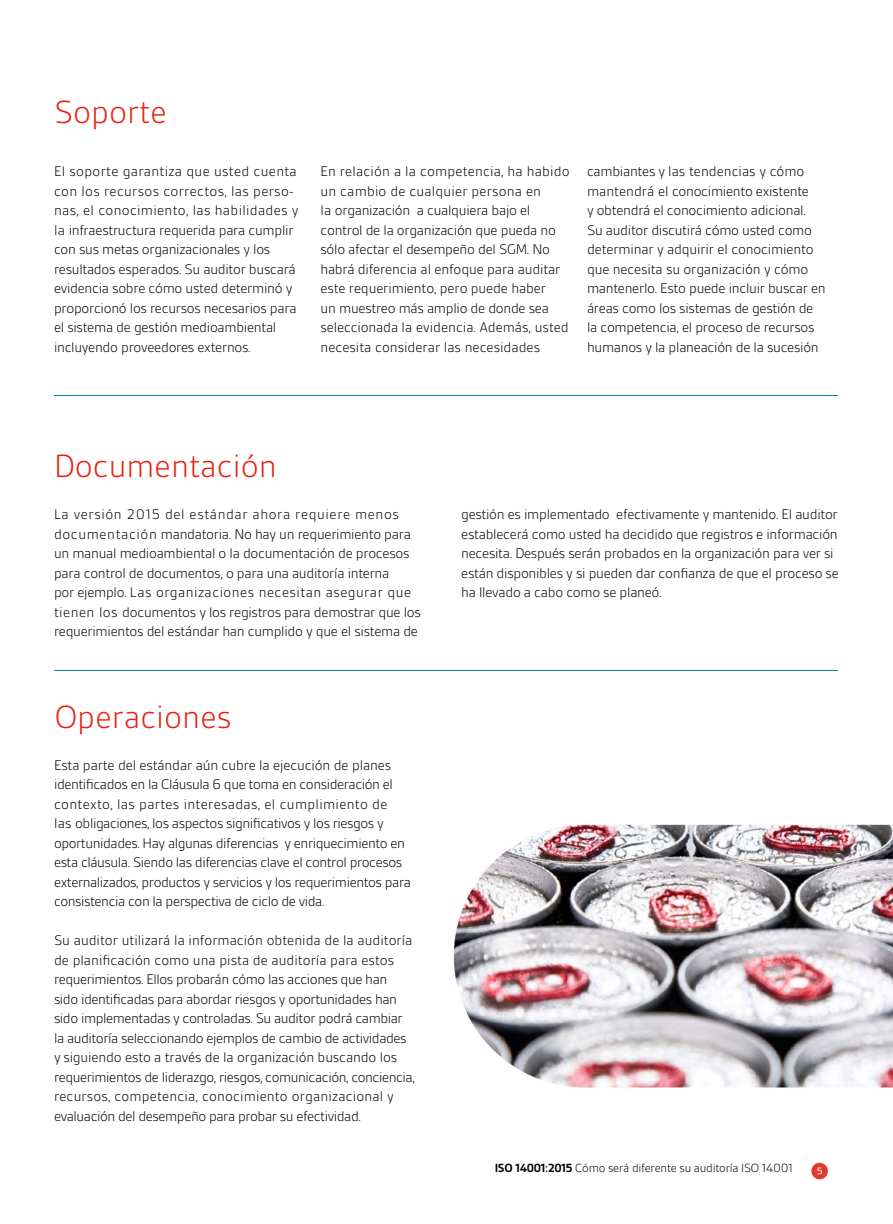
<style>
.page{position:relative;width:893px;height:1224px;background:#fff}
.page>*{position:absolute;margin:0;border:0;box-sizing:border-box;transform-origin:0 0}
.t1{font:300 34.5px "BSI Gesta";color:#e72212}
.t2{font:300 15px/19.5px "BSI Gesta";letter-spacing:-.02em;color:#000}
.t3{font:300 12.75px "BSI Gesta";letter-spacing:-.02em;color:#000}
.s1{font-weight:700}
</style>
<div class="page">
<img style="left:54px;top:395px;width:839px;height:786px">
<div style="left:55px;top:632px;width:805px;height:47px;background:#fff"></div>
<hr style="left:54px;top:394px;width:783px;height:1px;background:#008896">
<hr style="left:54px;top:670px;width:783px;height:1px;background:#008896">
<h1 class="t1" style="left:54px;top:94px;width:114px">Soporte</h1>
<p class="t2" style="left:54px;top:162px;width:246px">El soporte garantiza que usted cuenta con los recursos correctos, las perso&shy;nas, el conocimiento, las habilidades y la infraestructura requerida para cumplir con sus metas organizacionales y los resultados esperados. Su auditor buscará evidencia sobre cómo usted determinó y proporcionó los recursos necesarios para el sistema de gestión medioambiental incluyendo proveedores externos.</p>
<p class="t2" style="left:320px;top:162px;width:251px">En relación a la competencia, ha habido un cambio de cualquier persona en<br>la organización a cualquiera bajo el control de la organización que pueda no sólo afectar el desempeño del SGM. No habrá diferencia al enfoque para auditar este requerimiento, pero puede haber<br>un muestreo más amplio de donde sea seleccionada la evidencia. Además, usted necesita considerar las necesidades</p>
<p class="t2" style="left:587px;top:162px;width:240px">cambiantes y las tendencias y cómo mantendrá el conocimiento existente<br>y obtendrá el conocimiento adicional.<br>Su auditor discutirá cómo usted como determinar y adquirir el conocimiento que necesita su organización y cómo mantenerlo. Esto puede incluir buscar en áreas como los sistemas de gestión de la competencia, el proceso de recursos humanos y la planeación de la sucesión</p>
<h1 class="t1" style="left:54px;top:448px;width:224px">Documentación</h1>
<p class="t2" style="left:54px;top:504px;width:368px">La versión 2015 del estándar ahora requiere menos documentación mandatoria. No hay un requerimiento para un manual medioambiental o la documentación de procesos para control de documentos, o para una auditoría interna<br>por ejemplo. Las organizaciones necesitan asegurar que tienen los documentos y los registros para demostrar que los requerimientos del estándar han cumplido y que el sistema de</p>
<p class="t2" style="left:461px;top:504px;width:379px">gestión es implementado efectivamente y mantenido. El auditor establecerá como usted ha decidido que registros e información necesita. Después serán probados en la organización para ver si están disponibles y si pueden dar confianza de que el proceso se ha llevado a cabo como se planeó.</p>
<h1 class="t1" style="left:55px;top:698px;width:178px">Operaciones</h1>
<p class="t2" style="left:54px;top:755px;width:358px">Esta parte del estándar aún cubre la ejecución de planes identificados en la Cláusula 6 que toma en consideración el contexto, las partes interesadas, el cumplimiento de<br>las obligaciones, los aspectos significativos y los riesgos y oportunidades. Hay algunas diferencias y enriquecimiento en esta cláusula. Siendo las diferencias clave el control procesos externalizados, productos y servicios y los requerimientos para consistencia con la perspectiva de ciclo de vida.</p>
<p class="t2" style="left:54px;top:930px;width:362px">Su auditor utilizará la información obtenida de la auditoría de planificación como una pista de auditoría para estos requerimientos. Ellos probarán cómo las acciones que han sido identificadas para abordar riesgos y oportunidades han sido implementadas y controladas. Su auditor podrá cambiar la auditoría seleccionando ejemplos de cambio de actividades y siguiendo esto a través de la organización buscando los requerimientos de liderazgo, riesgos, comunicación, conciencia, recursos, competencia, conocimiento organizacional y evaluación del desempeño para probar su efectividad.</p>
<p class="t3" style="left:495px;top:1161px;width:300px"><span class="s1">ISO 14001:2015</span> Cómo será diferente su auditoría ISO 14001</p>
</div>
